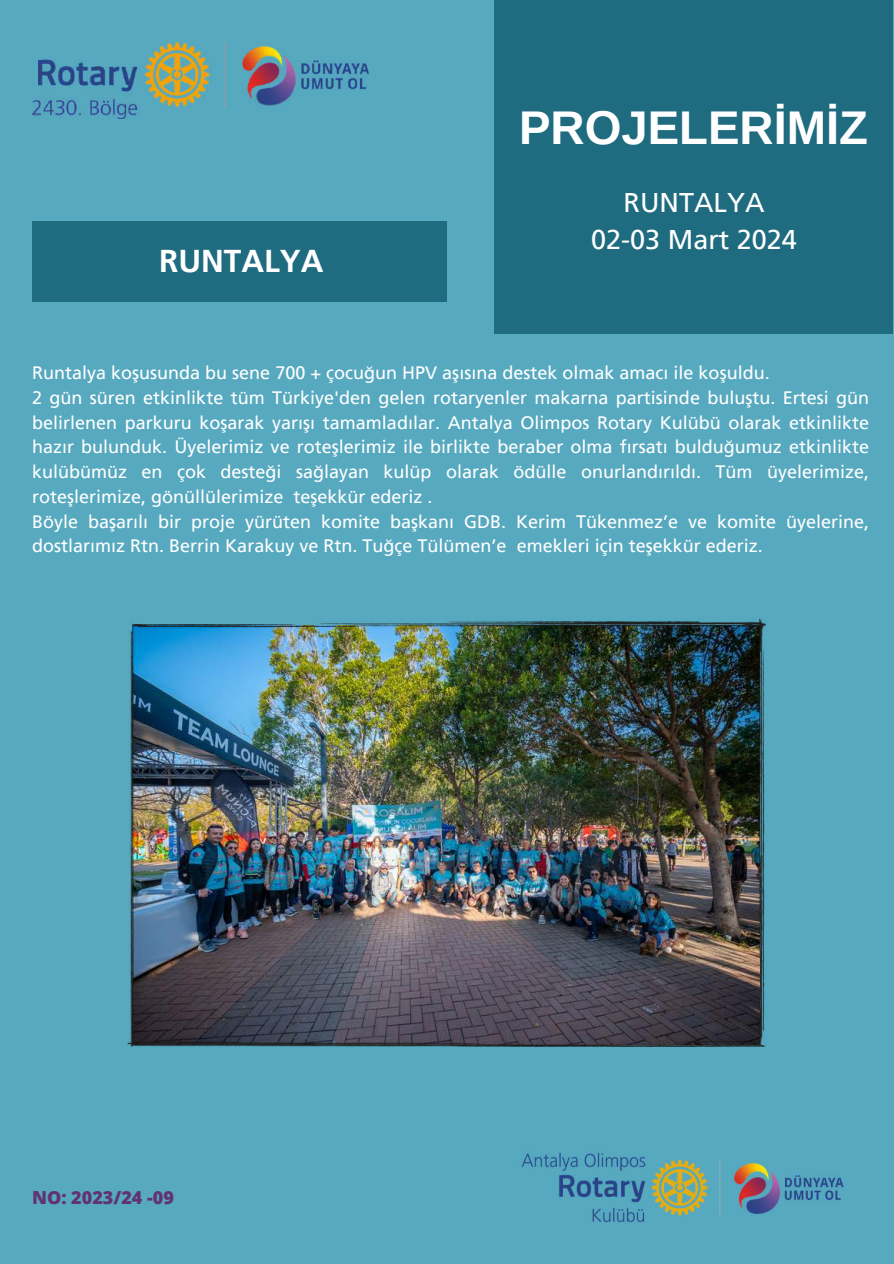
<style>
.page{position:relative;width:894px;height:1264px;background:#fff}
.page>*{position:absolute;margin:0;border:0;box-sizing:border-box;transform-origin:0 0}
.t1{font:700 47.25px "Arimo";color:#fff}
.t2{font:700 31.5px "Frutiger LT Pro";color:#fff}
.t3{font:27px/37.2px "Frutiger LT Pro";color:#fff;text-align:center}
.t4{font:18px/24.8px "Frutiger LT Pro";color:#fff}
.t5{font:800 18px "Open Sans";color:#623372}
</style>
<div class="page">
<div style="left:0;top:0;width:893px;height:1263px;background:#57a9bf"></div>
<img style="left:32px;top:42px;width:336px;height:77px">
<img style="left:521px;top:1152px;width:323px;height:71px">
<div style="left:494px;top:0;width:398px;height:333px;background:#1f6b7f"></div>
<div style="left:32px;top:221px;width:414px;height:81px;background:#1f6b7f"></div>
<img style="left:128px;top:618px;width:637px;height:428px">
<h2 class="t2" style="left:159px;top:242px;width:166px">RUNTALYA</h2>
<h1 class="t1" style="left:519px;top:101px;width:350px">PROJELERİMİZ</h1>
<h3 class="t3" style="left:591px;top:184px;width:207px">RUNTALYA<br>02-03 Mart 2024</h3>
<p class="t4" style="left:32px;top:360px;width:838px">Runtalya koşusunda bu sene 700 + çocuğun HPV aşısına destek olmak amacı ile koşuldu.<br>2 gün süren etkinlikte tüm Türkiye'den gelen rotaryenler makarna partisinde buluştu. Ertesi gün belirlenen parkuru koşarak yarışı tamamladılar. Antalya Olimpos Rotary Kulübü olarak etkinlikte hazır bulunduk. Üyelerimiz ve roteşlerimiz ile birlikte beraber olma fırsatı bulduğumuz etkinlikte kulübümüz en çok desteği sağlayan kulüp olarak ödülle onurlandırıldı. Tüm üyelerimize, roteşlerimize, gönüllülerimize teşekkür ederiz .<br>Böyle başarılı bir proje yürüten komite başkanı GDB. Kerim Tükenmez’e ve komite üyelerine, dostlarımız Rtn. Berrin Karakuy ve Rtn. Tuğçe Tülümen’e emekleri için teşekkür ederiz.</p>
<p class="t5" style="left:32px;top:1184px;width:143px">NO: 2023/24 -09</p>
</div>
